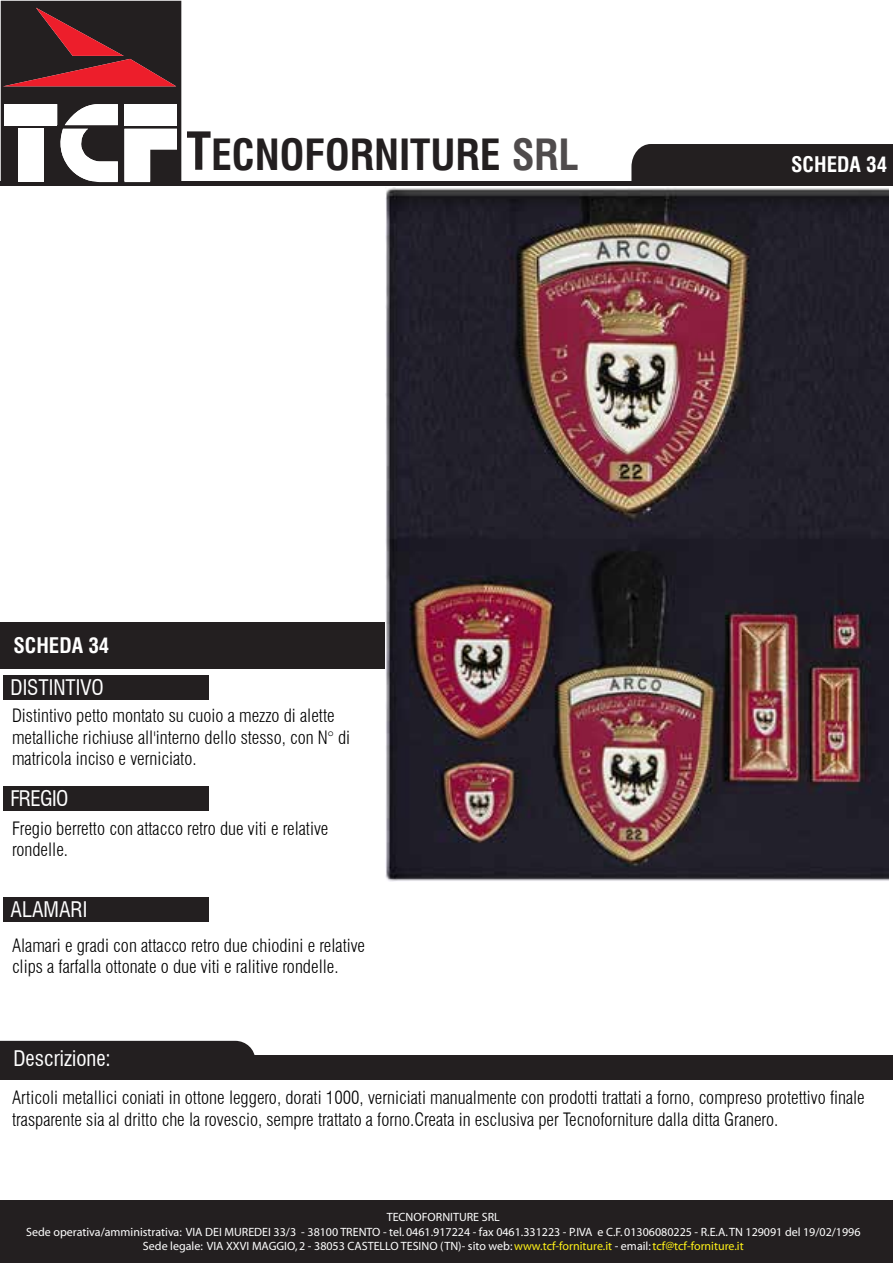
<style>
.page{position:relative;width:893px;height:1263px;background:#fff}
.page>*{position:absolute;margin:0;border:0;box-sizing:border-box;transform-origin:0 0}
.t1{font:700 condensed 42px "Swiss 721 BT";color:#231f20}
.t2{font:condensed 21px "Swiss 721 BT";color:#fff}
.t3{font:700 condensed 21px "Swiss 721 BT";color:#fff}
.t4{font:300 condensed 18px/21.6px "Swiss 721 BT";color:#000}
.t5{font:12px/14.4px "Myriad";color:#fff;text-align:center}
.s1{font-size:51px}
.s2{color:#fff218}
</style>
<div class="page">
<div style="left:3px;top:898px;width:205px;height:24px;background:#231f20"></div>
<div style="left:0;top:1055px;width:893px;height:24px;background:#231f20"></div>
<div style="left:3px;top:787px;width:205px;height:24px;background:#231f20"></div>
<div style="left:3px;top:676px;width:205px;height:24px;background:#231f20"></div>
<div style="left:1px;top:181px;width:892px;height:5px;background:#231f20"></div>
<div style="left:1px;top:1201px;width:892px;height:62px;background:#231f20"></div>
<svg style="left:1px;top:1px;width:180px;height:182px"></svg>
<div style="left:0;top:622px;width:387px;height:46px;background:#231f20"></div>
<div style="left:631px;top:144px;width:262px;height:37px;background:#231f20"></div>
<div style="left:0;top:1041px;width:255px;height:14px;background:#231f20"></div>
<img style="left:386px;top:188px;width:502px;height:693px">
<h1 class="t1" style="left:186px;top:129px;width:394px"><span class="s1">T</span>ECNOFORNITURE SRL</h1>
<p class="t3" style="left:13px;top:633px;width:98px">SCHEDA 34</p>
<p class="t2" style="left:10px;top:675px;width:95px">DISTINTIVO</p>
<p class="t4" style="left:12px;top:705px;width:340px">Distintivo petto montato su cuoio a mezzo di alette metalliche richiuse all'interno dello stesso, con N° di matricola inciso e verniciato.</p>
<p class="t2" style="left:10px;top:786px;width:59px">FREGIO</p>
<p class="t4" style="left:12px;top:817px;width:318px">Fregio berretto con attacco retro due viti e relative rondelle.</p>
<p class="t2" style="left:10px;top:897px;width:79px">ALAMARI</p>
<p class="t4" style="left:12px;top:934px;width:355px">Alamari e gradi con attacco retro due chiodini e relative clips a farfalla ottonate o due viti e ralitive rondelle.</p>
<p class="t2" style="left:13px;top:1046px;width:99px">Descrizione:</p>
<p class="t3" style="left:791px;top:151px;width:98px">SCHEDA 34</p>
<p class="t4" style="left:12px;top:1087px;width:854px">Articoli metallici coniati in ottone leggero, dorati 1000, verniciati manualmente con prodotti trattati a forno, compreso protettivo finale trasparente sia al dritto che la rovescio, sempre trattato a forno.Creata in esclusiva per Tecnoforniture dalla ditta Granero.</p>
<p class="t5" style="left:26px;top:1211px;width:836px">TECNOFORNITURE SRL<br>Sede operativa/amministrativa: VIA DEI MUREDEI 33/3 - 38100 TRENTO - tel. 0461.917224 - fax 0461.331223 - P.IVA e C.F. 01306080225 - R.E.A.TN 129091 del 19/02/1996<br>Sede legale: VIA XXVI MAGGIO, 2 - 38053 CASTELLO TESINO (TN)- sito web:<span class="s2">www.tcf-forniture.it</span> - email:<span class="s2">tcf@tcf-forniture.it</span></p>
</div>
